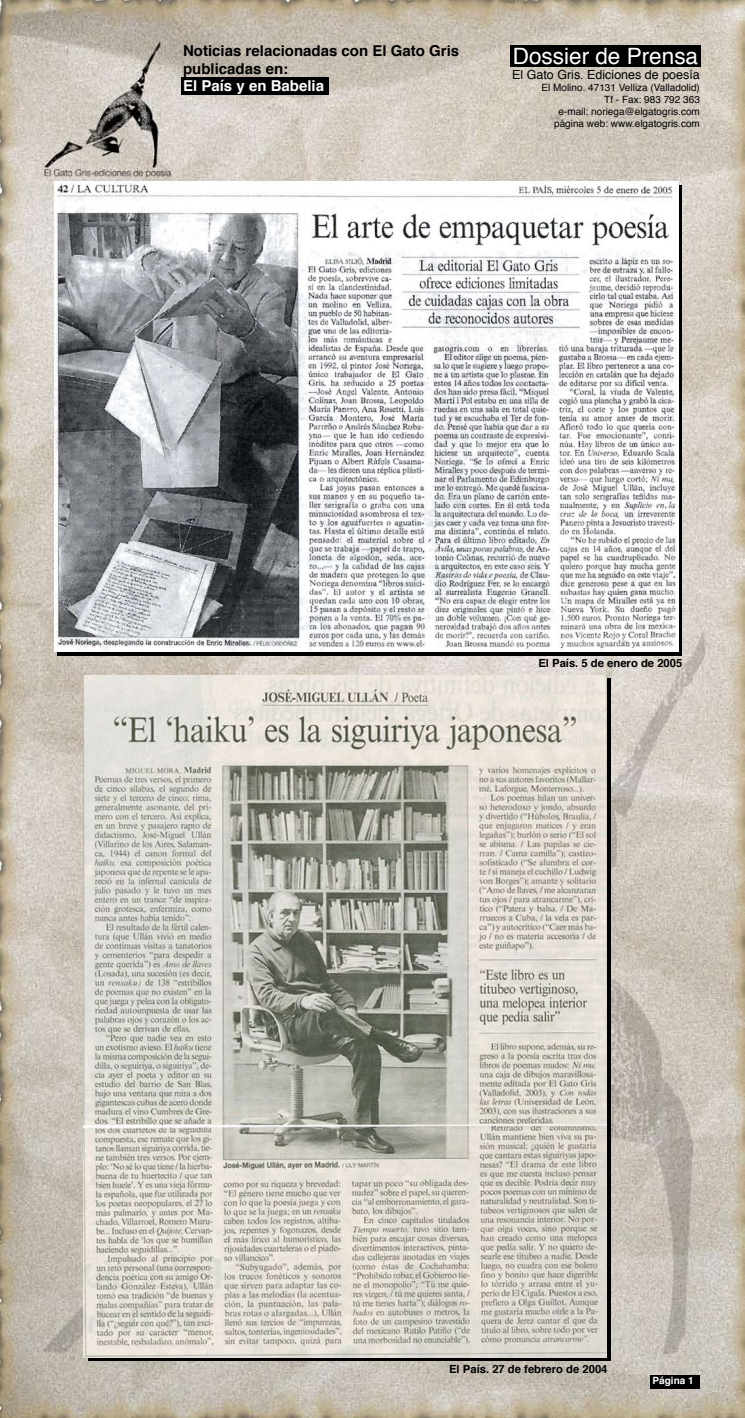
<style>
.page{position:relative;width:745px;height:1418px;background:#fff}
.page>*{position:absolute;margin:0;border:0;box-sizing:border-box;transform-origin:0 0}
.t1{font:22.5px "Helvetica";color:#fff}
.t2{font:700 15px/17.5px "Helvetica";color:#000}
.t3{font:700 15px "Helvetica";color:#fff}
.t4{font:12.5px "Helvetica";color:#000}
.t5{font:700 11.25px "Helvetica";color:#000}
.t6{font:10px/12px "Helvetica";color:#000;text-align:right}
.t7{font:700 10px "Helvetica";color:#fff}
</style>
<div class="page">
<img style="left:0;top:0;width:744px;height:1417px">
<div style="left:649px;top:1375px;width:50px;height:13px;background:#000"></div>
<div style="left:510px;top:45px;width:190px;height:21px;background:#000"></div>
<div style="left:181px;top:77px;width:147px;height:18px;background:#000"></div>
<img style="left:54px;top:181px;width:624px;height:470px">
<img style="left:84px;top:675px;width:522px;height:682px">
<h2 class="t2" style="left:183px;top:42px;width:277px">Noticias relacionadas con El Gato Gris publicadas en:</h2>
<h2 class="t3" style="left:183px;top:74px;width:142px">El País y en Babelia</h2>
<h1 class="t1" style="left:512px;top:38px;width:187px">Dossier de Prensa</h1>
<p class="t4" style="left:511px;top:65px;width:189px">El Gato Gris. Ediciones de poesía</p>
<p class="t6" style="left:541px;top:82px;width:160px">El Molino. 47131 Velliza (Valladolid)<br>Tf - Fax: 983 792 363<br>e-mail: noriega@elgatogris.com página web: www.elgatogris.com</p>
<p class="t5" style="left:538px;top:654px;width:145px">El País. 5 de enero de 2005</p>
<p class="t5" style="left:449px;top:1359px;width:160px">El País. 27 de febrero de 2004</p>
<p class="t7" style="left:652px;top:1372px;width:43px">Página 1</p>
</div>
